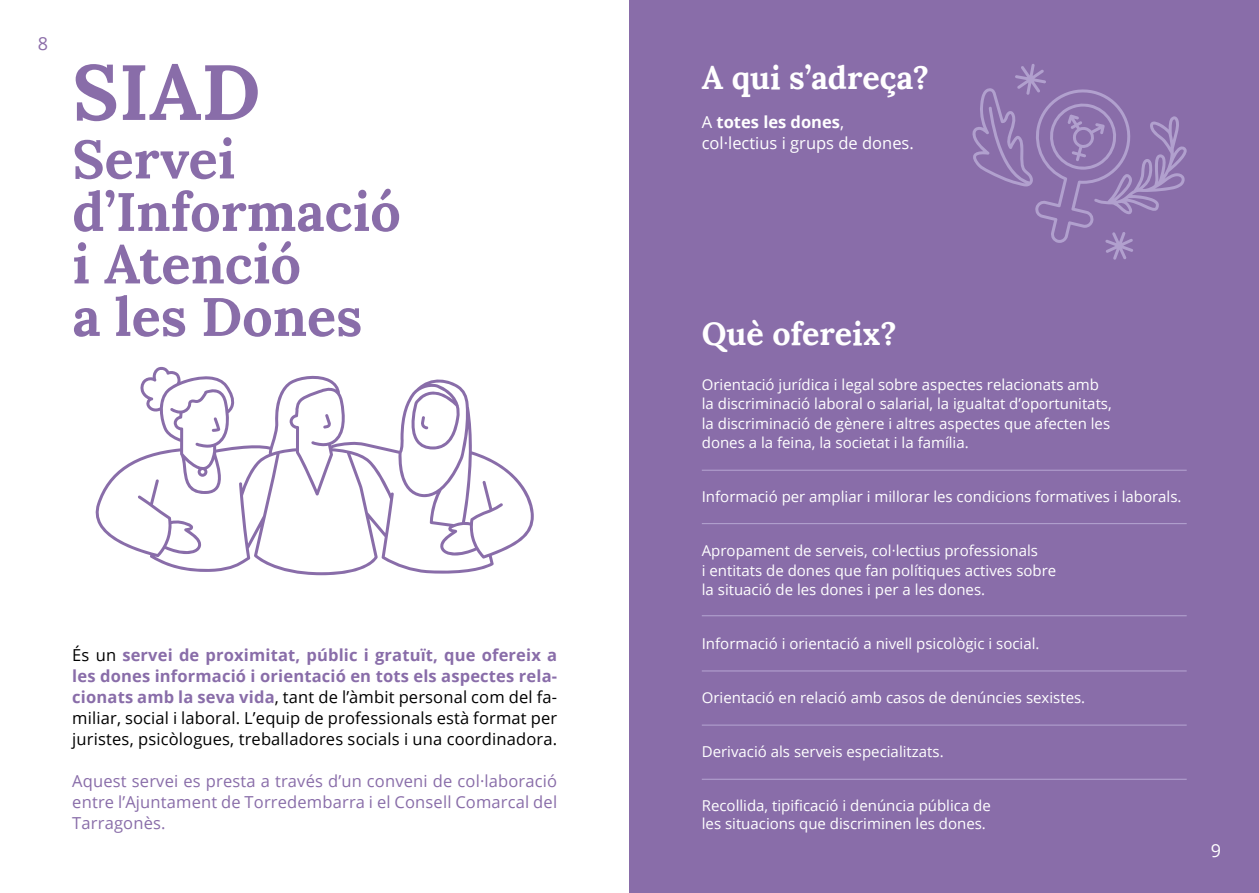
<style>
.page{position:relative;width:1259px;height:893px;background:#fff}
.page>*{position:absolute;margin:0;border:0;box-sizing:border-box;transform-origin:0 0}
.t1{font:700 78px "Lora";color:#896da9}
.t2{font:700 54px/52.5px "Lora";color:#896da9}
.t3{font:700 32.25px "Lora";color:#fff}
.t4{font:18px "Open Sans";color:#8b6ca8}
.t5{font:18px "Open Sans";color:#fff}
.t6{font:16.5px/21px "Open Sans";letter-spacing:.01em;color:#000;text-align:justify}
.t7{font:16.5px/21px "Open Sans";letter-spacing:.01em;color:#896da9;text-align:justify}
.t8{font:16.5px/21px "Open Sans";color:#fff}
.t9{font:15px/19.5px "Open Sans";color:#fff}
.s1{font-weight:700;color:#896da9}
.s2{font-weight:700}
</style>
<div class="page">
<div style="left:629px;top:0;width:630px;height:893px;background:#896da9"></div>
<hr style="left:702px;top:523px;width:484px;height:1px;background:#b1a0ce">
<hr style="left:702px;top:470px;width:484px;height:1px;background:#b1a0ce">
<hr style="left:702px;top:670px;width:484px;height:1px;background:#b1a0ce">
<hr style="left:702px;top:615px;width:484px;height:1px;background:#b1a0ce">
<hr style="left:702px;top:724px;width:484px;height:2px;background:#b1a0ce">
<hr style="left:702px;top:779px;width:484px;height:1px;background:#b1a0ce">
<svg style="left:95px;top:367px;width:439px;height:208px"></svg>
<svg style="left:323px;top:414px;width:8px;height:15px"></svg>
<svg style="left:212px;top:417px;width:8px;height:15px"></svg>
<svg style="left:421px;top:416px;width:7px;height:13px"></svg>
<svg style="left:972px;top:64px;width:215px;height:196px"></svg>
<p class="t4" style="left:38px;top:31px;width:12px">8</p>
<h1 class="t1" style="left:72px;top:26px;width:190px">SIAD</h1>
<h2 class="t2" style="left:72px;top:127px;width:330px">Servei d’Informació i Atenció<br>a les Dones</h2>
<p class="t6" style="left:72px;top:644px;width:486px">És un <span class="s1">servei de proximitat, públic i gratuït, que ofereix a les dones informació i orientació en tots els aspectes rela&shy;cionats amb la seva vida</span>, tant de l’àmbit personal com del fa&shy;miliar, social i laboral. L’equip de professionals està format per juristes, psicòlogues, treballadores socials i una coordinadora.</p>
<p class="t7" style="left:72px;top:770px;width:486px">Aquest servei es presta a través d’un conveni de col·laboració entre l’Ajuntament de Torredembarra i el Consell Comarcal del Tarragonès.</p>
<h3 class="t3" style="left:702px;top:50px;width:229px">A qui s’adreça?</h3>
<p class="t8" style="left:702px;top:111px;width:213px">A <span class="s2">totes les dones</span>, col·lectius i grups de dones.</p>
<h3 class="t3" style="left:702px;top:306px;width:196px">Què ofereix?</h3>
<p class="t9" style="left:702px;top:374px;width:411px">Orientació jurídica i legal sobre aspectes relacionats amb la discriminació laboral o salarial, la igualtat d’oportunitats, la discriminació de gènere i altres aspectes que afecten les dones a la feina, la societat i la família.</p>
<p class="t9" style="left:702px;top:487px;width:481px">Informació per ampliar i millorar les condicions formatives i laborals.</p>
<p class="t9" style="left:702px;top:541px;width:356px">Apropament de serveis, col·lectius professionals<br>i entitats de dones que fan polítiques actives sobre la situació de les dones i per a les dones.</p>
<p class="t9" style="left:702px;top:634px;width:339px">Informació i orientació a nivell psicològic i social.</p>
<p class="t9" style="left:702px;top:688px;width:385px">Orientació en relació amb casos de denúncies sexistes.</p>
<p class="t9" style="left:702px;top:742px;width:243px">Derivació als serveis especialitzats.</p>
<p class="t9" style="left:702px;top:796px;width:291px;line-height:18px">Recollida, tipificació i denúncia pública de les situacions que discriminen les dones.</p>
<p class="t5" style="left:1210px;top:838px;width:12px">9</p>
</div>
